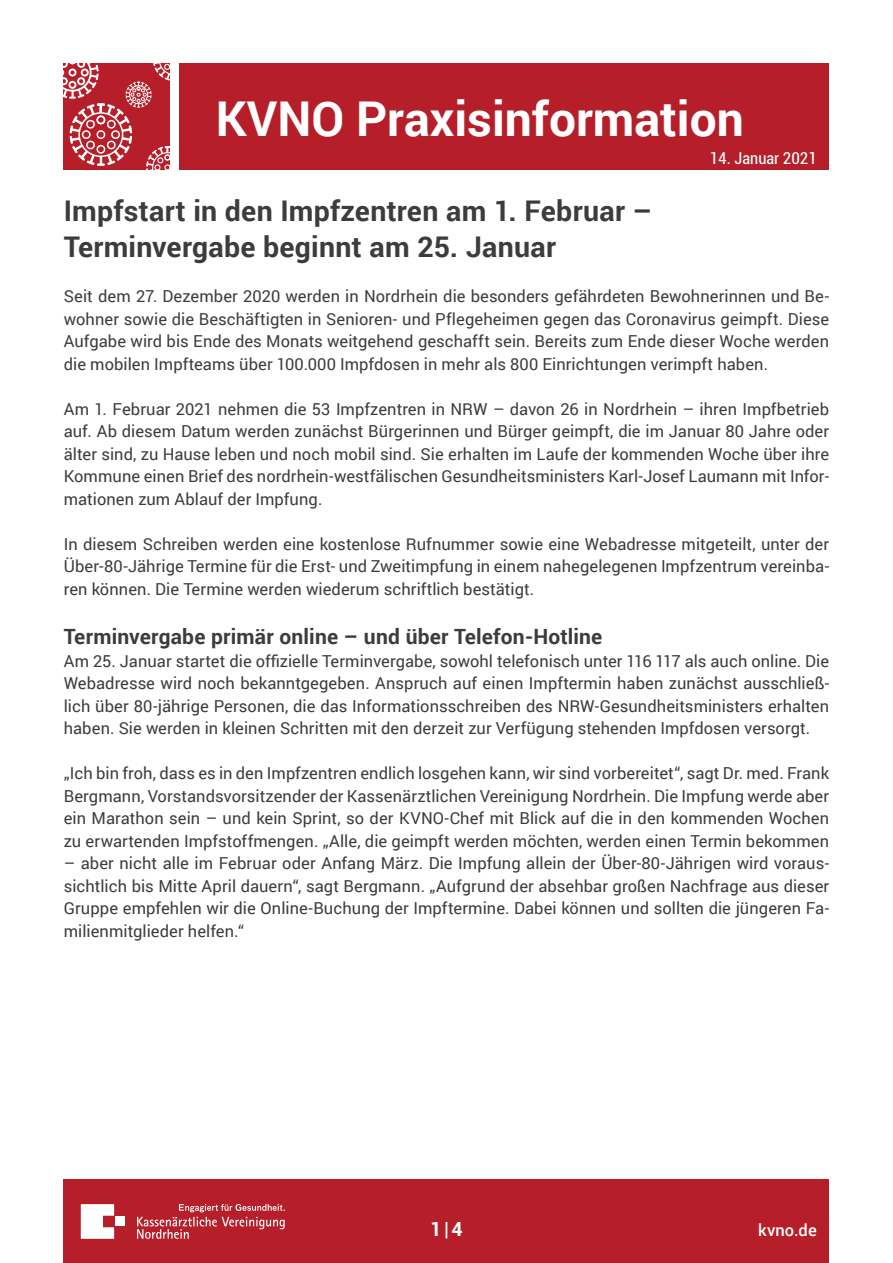
<style>
.page{position:relative;width:893px;height:1263px;background:#fff}
.page>*{position:absolute;margin:0;border:0;box-sizing:border-box;transform-origin:0 0}
.t1{font:700 48px "Roboto";color:#fff}
.FT-11{font:700 28.5px/36px "Roboto";letter-spacing:.01em;color:#3c3c3b}
.FT-11-2{font:700 21px "Roboto";letter-spacing:.01em;color:#3c3c3b}
.t2{font:700 19.5px "Roboto";color:#fff}
.FT-11-3{font:16.5px/22.5px "Roboto";letter-spacing:.005em;color:#3c3c3b;text-align:justify}
.t3{font:condensed 16.5px "Roboto";color:#fff}
.t4{font:500 16.5px "Roboto";letter-spacing:.005em;color:#fff}
</style>
<div class="page">
<div style="left:180px;top:64px;width:649px;height:106px;background:#b61f29"></div>
<svg style="left:64px;top:64px;width:106px;height:106px;background:#c34750"></svg>
<div style="left:64px;top:1180px;width:765px;height:83px;background:#b61f29"></div>
<svg style="left:81px;top:1204px;width:33px;height:35px"></svg>
<div style="left:116px;top:1216px;width:9px;height:10px;background:#fff"></div>
<svg style="left:137px;top:1204px;width:148px;height:35px"></svg>
<h1 class="t1" style="left:216px;top:85px;width:530px">KVNO Praxisinformation</h1>
<p class="t3" style="left:710px;top:147px;width:109px">14. Januar 2021</p>
<p class="FT-11" style="left:64px;top:192px;width:590px">Impfstart in den Impfzentren am 1. Februar –<br>Terminvergabe beginnt am 25. Januar</p>
<p class="FT-11-3" style="left:64px;top:284px;width:767px">Seit dem 27. Dezember 2020 werden in Nordrhein die besonders gefährdeten Bewohnerinnen und Be&shy;wohner sowie die Beschäftigten in Senioren- und Pflegeheimen gegen das Coronavirus geimpft. Diese Aufgabe wird bis Ende des Monats weitgehend geschafft sein. Bereits zum Ende dieser Woche werden die mobilen Impfteams über 100.000 Impfdosen in mehr als 800 Einrichtungen verimpft haben.</p>
<p class="FT-11-3" style="left:64px;top:397px;width:767px">Am 1. Februar 2021 nehmen die 53 Impfzentren in NRW – davon 26 in Nordrhein – ihren Impfbetrieb auf. Ab diesem Datum werden zunächst Bürgerinnen und Bürger geimpft, die im Januar 80 Jahre oder älter sind, zu Hause leben und noch mobil sind. Sie erhalten im Laufe der kommenden Woche über ihre Kommune einen Brief des nordrhein-westfälischen Gesundheitsministers Karl-Josef Laumann mit Infor&shy;mationen zum Ablauf der Impfung.</p>
<p class="FT-11-3" style="left:64px;top:532px;width:767px">In diesem Schreiben werden eine kostenlose Rufnummer sowie eine Webadresse mitgeteilt, unter der Über-80-Jährige Termine für die Erst- und Zweitimpfung in einem nahegelegenen Impfzentrum vereinba&shy;ren können. Die Termine werden wiederum schriftlich bestätigt.</p>
<p class="FT-11-2" style="left:64px;top:622px;width:540px">Terminvergabe primär online – und über Telefon-Hotline</p>
<p class="FT-11-3" style="left:64px;top:649px;width:767px">Am 25. Januar startet die offizielle Terminvergabe, sowohl telefonisch unter 116 117 als auch online. Die Webadresse wird noch bekanntgegeben. Anspruch auf einen Impftermin haben zunächst ausschließ&shy;lich über 80-jährige Personen, die das Informationsschreiben des NRW-Gesundheitsministers erhalten haben. Sie werden in kleinen Schritten mit den derzeit zur Verfügung stehenden Impfdosen versorgt.</p>
<p class="FT-11-3" style="left:64px;top:761px;width:767px">„Ich bin froh, dass es in den Impfzentren endlich losgehen kann, wir sind vorbereitet“, sagt Dr. med. Frank Bergmann, Vorstandsvorsitzender der Kassenärztlichen Vereinigung Nordrhein. Die Impfung werde aber ein Marathon sein – und kein Sprint, so der KVNO-Chef mit Blick auf die in den kommenden Wochen zu erwartenden Impfstoffmengen. „Alle, die geimpft werden möchten, werden einen Termin bekommen</p>
<p class="FT-11-3" style="left:64px;top:851px;width:767px">– aber nicht alle im Februar oder Anfang März. Die Impfung allein der Über-80-Jährigen wird voraus&shy;sichtlich bis Mitte April dauern“, sagt Bergmann. „Aufgrund der absehbar großen Nachfrage aus dieser Gruppe empfehlen wir die Online-Buchung der Impftermine. Dabei können und sollten die jüngeren Fa&shy;milienmitglieder helfen.“</p>
<p class="t2" style="left:430px;top:1215px;width:34px">1|4</p>
<p class="t4" style="left:758px;top:1218px;width:60px">kvno.de</p>
</div>
